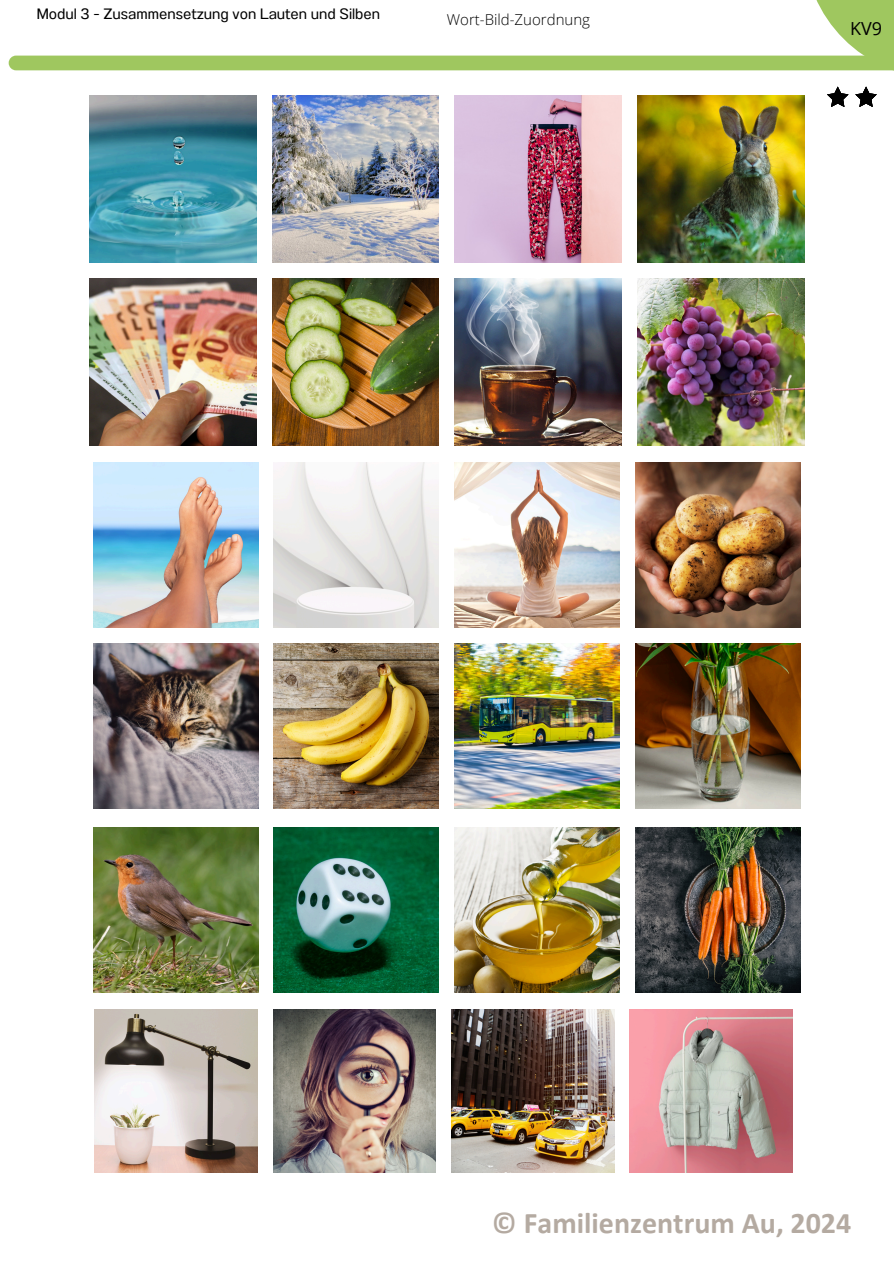
<style>
.page{position:relative;width:894px;height:1264px;background:#fff}
.page>*{position:absolute;margin:0;border:0;box-sizing:border-box;transform-origin:0 0}
.t1{font:700 30px "Calibri";color:rgb(114 95 78/.53)}
.t2{font:18px "Open Sans";color:#000}
.t3{font:15px "Anantason";color:#000}
.t4{font:300 15px "Open Sans";color:#000}
</style>
<div class="page">
<div style="left:9px;top:56px;width:795px;height:14px;background:#9fc75f"></div>
<svg style="left:804px;top:0;width:89px;height:71px;fill:#9fc75f"></svg>
<img style="left:89px;top:96px;width:167px;height:166px">
<img style="left:272px;top:96px;width:166px;height:166px">
<img style="left:454px;top:96px;width:167px;height:166px">
<img style="left:637px;top:96px;width:167px;height:166px">
<img style="left:89px;top:279px;width:167px;height:166px">
<img style="left:272px;top:279px;width:166px;height:166px">
<img style="left:454px;top:279px;width:167px;height:166px">
<img style="left:637px;top:279px;width:167px;height:166px">
<img style="left:93px;top:462px;width:165px;height:165px">
<img style="left:274px;top:462px;width:164px;height:165px">
<img style="left:454px;top:462px;width:165px;height:165px">
<img style="left:635px;top:462px;width:165px;height:165px">
<img style="left:93px;top:643px;width:165px;height:165px">
<img style="left:274px;top:643px;width:164px;height:165px">
<img style="left:454px;top:643px;width:165px;height:165px">
<img style="left:635px;top:643px;width:165px;height:165px">
<img style="left:93px;top:827px;width:165px;height:165px">
<img style="left:274px;top:827px;width:164px;height:165px">
<img style="left:454px;top:827px;width:165px;height:165px">
<img style="left:635px;top:827px;width:165px;height:165px">
<img style="left:95px;top:1009px;width:162px;height:163px">
<img style="left:273px;top:1009px;width:162px;height:163px">
<img style="left:451px;top:1009px;width:163px;height:163px">
<img style="left:629px;top:1009px;width:163px;height:163px">
<svg style="left:827px;top:87px;width:21px;height:20px"></svg>
<svg style="left:855px;top:87px;width:21px;height:20px"></svg>
<p class="t3" style="left:37px;top:5px;width:345px">Modul 3 - Zusammensetzung von Lauten und Silben</p>
<p class="t4" style="left:446px;top:9px;width:145px">Wort-Bild-Zuordnung</p>
<h1 class="t2" style="left:849px;top:16px;width:34px">KV9</h1>
<h1 class="t1" style="left:492px;top:1210px;width:361px">© Familienzentrum Au, 2024</h1>
</div>
